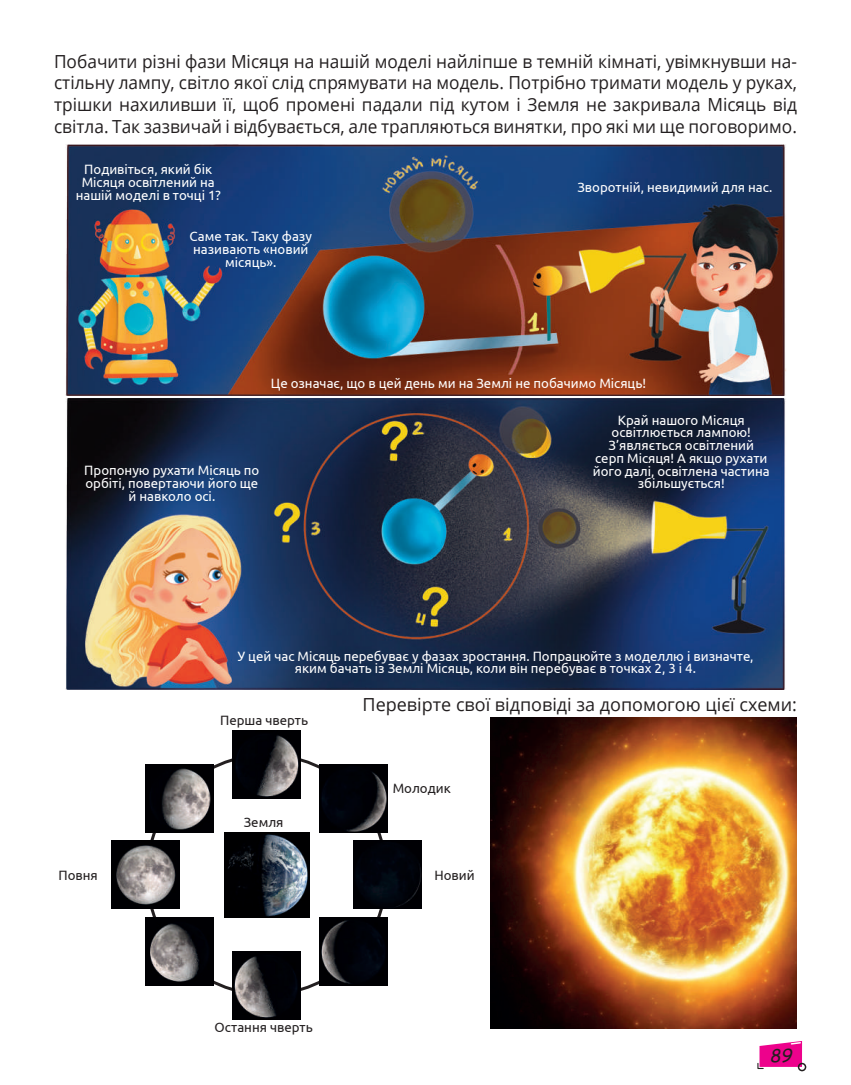
<style>
.page{position:relative;width:851px;height:1085px;background:#fff}
.page>*{position:absolute;margin:0;border:0;box-sizing:border-box;transform-origin:0 0}
.t1{font:18px/21.6px "Open Sans";color:#231f20;text-align:justify;scale:.96 1}
.t2{font:18px "Open Sans";color:#231f20}
.t3{font:italic 18px "Comic Sans MS";color:#231f20}
.t4{font:13.5px/12.8px "Ubuntu";color:#fff;text-align:center}
.t5{font:13.5px "Ubuntu";color:#231f20}
</style>
<div class="page">
<svg style="left:757px;top:1041px;width:44px;height:28px"></svg>
<div style="left:797px;top:1062px;width:9px;height:9px;border:2px solid #231f20;border-radius:50%"></div>
<img style="left:65px;top:145px;width:721px;height:250px">
<img style="left:65px;top:399px;width:721px;height:290px">
<img style="left:490px;top:717px;width:306px;height:311px">
<img style="left:224px;top:832px;width:85px;height:85px">
<img style="left:111px;top:840px;width:68px;height:68px">
<img style="left:232px;top:730px;width:68px;height:68px">
<img style="left:232px;top:951px;width:68px;height:67px">
<img style="left:145px;top:764px;width:68px;height:68px">
<img style="left:145px;top:916px;width:68px;height:68px">
<img style="left:320px;top:917px;width:68px;height:68px">
<img style="left:354px;top:840px;width:68px;height:68px">
<img style="left:320px;top:764px;width:68px;height:68px">
<p class="t1" style="left:54px;top:50px;width:775px">Побачити різні фази Місяця на нашій моделі найліпше в темній кімнаті, увімкнувши на&shy;стільну лампу, світло якої слід спрямувати на модель. Потрібно тримати модель у руках, трішки нахиливши її, щоб промені падали під кутом і Земля не закривала Місяць від світла. Так зазвичай і відбувається, але трапляються винятки, про які ми ще поговоримо.</p>
<p class="t4" style="left:76px;top:162px;width:146px">Подивіться, який бік<br>Місяця освітлений на нашій моделі в точці 1?</p>
<p class="t4" style="left:190px;top:229px;width:124px">Саме так. Таку фазу називають «новий місяць».</p>
<p class="t4" style="left:577px;top:180px;width:196px">Зворотній, невидимий для нас.</p>
<p class="t4" style="left:84px;top:463px;width:177px">Пропоную рухати Місяць по орбіті, повертаючи його ще й навколо осі.</p>
<p class="t4" style="left:271px;top:376px;width:376px">Це означає, що в цей день ми на Землі не побачимо Місяць!</p>
<p class="t4" style="left:592px;top:413px;width:178px">Край нашого Місяця освітлюється лампою!<br>З’являється освітлений серп Місяця! А якщо рухати його далі, освітлена частина збільшується!</p>
<p class="t4" style="left:237px;top:649px;width:517px">У цей час Місяць перебуває у фазах зростання. Попрацюйте з моделлю і визначте, яким бачать із Землі Місяць, коли він перебуває в точках 2, 3 і 4.</p>
<h1 class="t2" style="left:362px;top:691px;width:436px">Перевірте свої відповіді за допомогою цієї схеми:</h1>
<p class="t5" style="left:220px;top:711px;width:89px">Перша чверть</p>
<p class="t5" style="left:59px;top:866px;width:41px">Повня</p>
<p class="t5" style="left:244px;top:813px;width:41px">Земля</p>
<p class="t5" style="left:214px;top:1018px;width:100px">Остання чверть</p>
<p class="t5" style="left:392px;top:779px;width:60px">Молодик</p>
<p class="t5" style="left:434px;top:866px;width:42px">Новий</p>
<h1 class="t3" style="left:769px;top:1042px;width:23px">89</h1>
</div>
